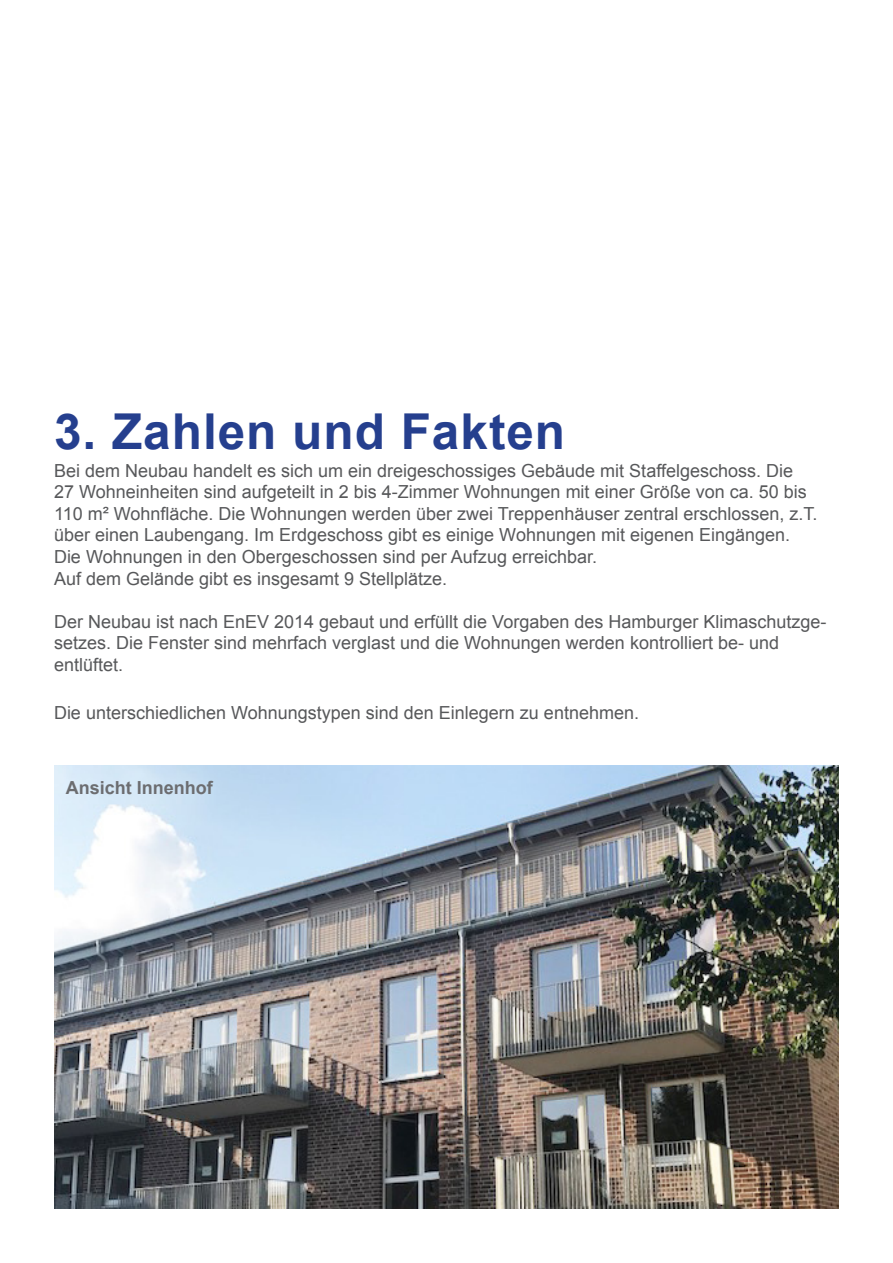
<style>
.page{position:relative;width:893px;height:1263px;background:#fff}
.page>*{position:absolute;margin:0;border:0;box-sizing:border-box;transform-origin:0 0}
.t1{font:700 49.5px "Arial";letter-spacing:.02em;color:#253f8e}
.t2{font:18px/21.6px "Arial";color:#57585a}
.t3{font:700 18px "Arial";color:#6c6d70}
</style>
<div class="page">
<img style="left:54px;top:765px;width:785px;height:444px">
<p class="t1" style="left:54px;top:398px;width:513px">3. Zahlen und Fakten</p>
<p class="t2" style="left:54px;top:460px;width:741px">Bei dem Neubau handelt es sich um ein dreigeschossiges Gebäude mit Staffelgeschoss. Die</p>
<p class="t2" style="left:54px;top:481px;width:754px">27 Wohneinheiten sind aufgeteilt in 2 bis 4-Zimmer Wohnungen mit einer Größe von ca. 50 bis</p>
<p class="t2" style="left:54px;top:503px;width:765px">110 m² Wohnfläche. Die Wohnungen werden über zwei Treppenhäuser zentral erschlossen, z.T. über einen Laubengang. Im Erdgeschoss gibt es einige Wohnungen mit eigenen Eingängen.</p>
<p class="t2" style="left:54px;top:546px;width:545px">Die Wohnungen in den Obergeschossen sind per Aufzug erreichbar.</p>
<p class="t2" style="left:54px;top:568px;width:395px">Auf dem Gelände gibt es insgesamt 9 Stellplätze.</p>
<p class="t2" style="left:54px;top:611px;width:774px">Der Neubau ist nach EnEV 2014 gebaut und erfüllt die Vorgaben des Hamburger Klimaschutzge&shy;setzes. Die Fenster sind mehrfach verglast und die Wohnungen werden kontrolliert be- und</p>
<p class="t2" style="left:54px;top:654px;width:71px">entlüftet.</p>
<p class="t2" style="left:54px;top:702px;width:586px">Die unterschiedlichen Wohnungstypen sind den Einlegern zu entnehmen.</p>
<p class="t3" style="left:66px;top:775px;width:149px">Ansicht Innenhof</p>
</div>
